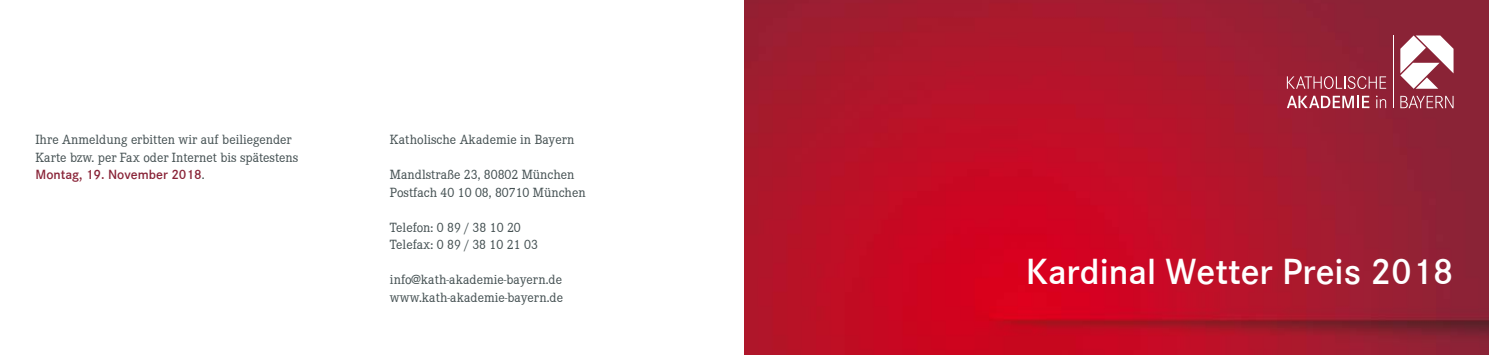
<style>
.page{position:relative;width:1489px;height:355px;background:#fff}
.page>*{position:absolute;margin:0;border:0;box-sizing:border-box;transform-origin:0 0}
.t1{font:600 37.5px "Corporate S";color:#fff}
.t2{font:13.75px/17.5px "Corporate E";color:#445052}
.t3{font:600 13.75px "Corporate S";color:#892337}
.s1{font-family:"Corporate E";font-weight:400;color:#445052}
</style>
<div class="page">
<img style="left:744px;top:0;width:744px;height:354px">
<svg style="left:1400px;top:35px;width:53px;height:54px"></svg>
<svg style="left:1400px;top:96px;width:53px;height:12px"></svg>
<svg style="left:1286px;top:96px;width:83px;height:12px"></svg>
<svg style="left:1375px;top:95px;width:10px;height:13px"></svg>
<svg style="left:1286px;top:76px;width:99px;height:13px"></svg>
<hr style="left:1392px;top:35px;width:1px;height:73px;background:#fff">
<p class="t2" style="left:35px;top:132px;width:264px">Ihre Anmeldung erbitten wir auf beiliegender<br>Karte bzw. per Fax oder Internet bis spätestens</p>
<p class="t3" style="left:35px;top:170px;width:171px">Montag, 19. November 2018<span class="s1">.</span></p>
<p class="t2" style="left:390px;top:132px;width:186px">Katholische Akademie in Bayern</p>
<p class="t2" style="left:390px;top:167px;width:197px">Mandlstraße 23, 80802 München<br>Postfach 40 10 08, 80710 München</p>
<p class="t2" style="left:390px;top:219px;width:149px">Telefon: 0 89 / 38 10 20<br>Telefax: 0 89 / 38 10 21 03</p>
<p class="t2" style="left:390px;top:272px;width:174px">info@kath-akademie-bayern.de www.kath-akademie-bayern.de</p>
<h1 class="t1" style="left:1025px;top:258px;width:429px">Kardinal Wetter Preis 2018</h1>
</div>
